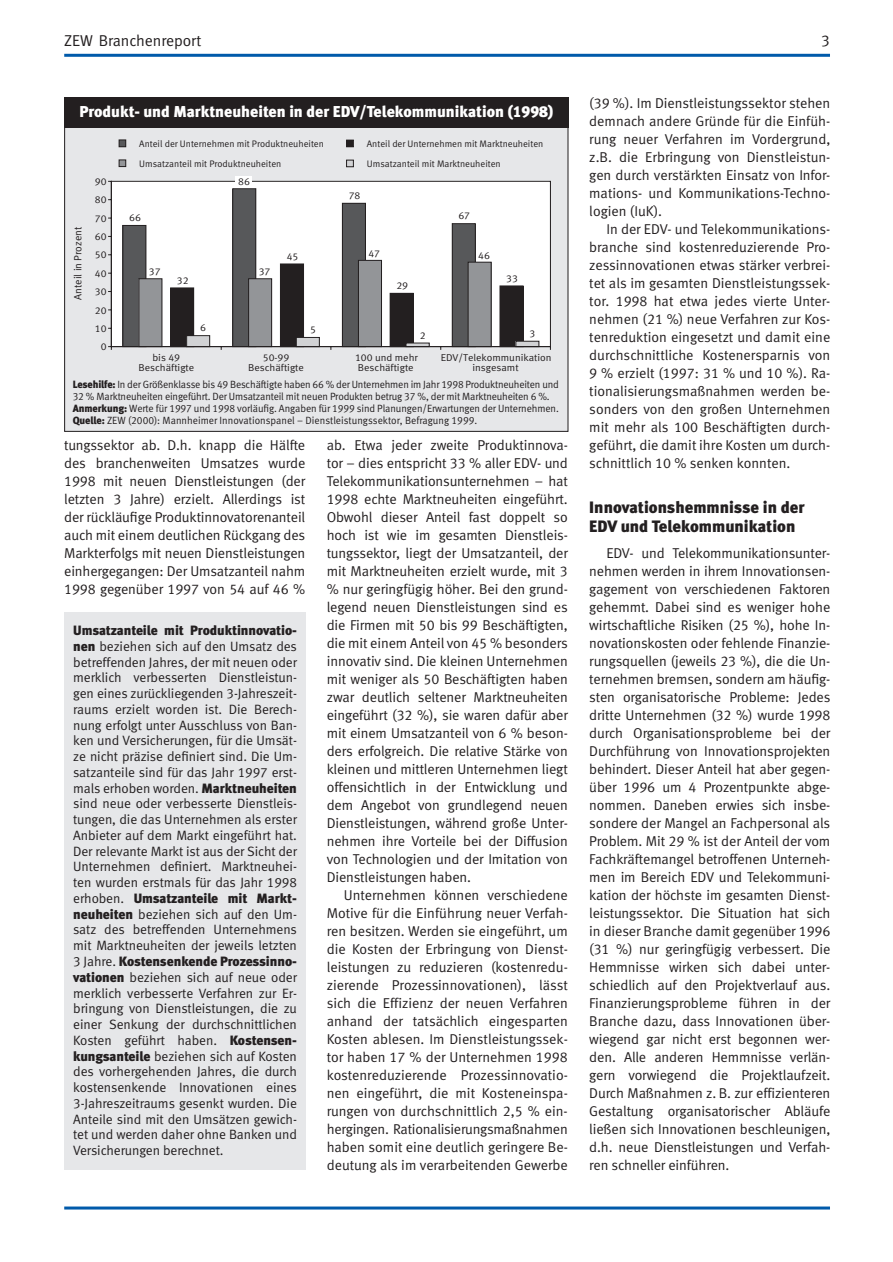
<style>
.page{position:relative;width:893px;height:1262px;background:#fff}
.page>*{position:absolute;margin:0;border:0;box-sizing:border-box;transform-origin:0 0}
.t1{font:16.5px/19.5px "Meta Black LF";color:#231f20}
.t2{font:15.75px "Meta Black LF";color:#fff}
.t3{font:15.75px "Meta Normal LF";letter-spacing:-.005em;color:#231f20}
.t4{font:14.25px/18px "Meta Normal LF";letter-spacing:-.01em;color:#231f20;text-align:justify}
.t5{font:13.5px/15.8px "Meta Normal LF";letter-spacing:-.005em;color:#231f20;text-align:justify}
.t6{font:13.5px "Meta Black LF";letter-spacing:-.005em;color:#231f20}
.t7{font:10.5px/12px "Meta Normal LF";letter-spacing:-.015em;color:#231f20}
.t8{font:10.05px/10.1px "Meta Normal LF";color:#231f20;text-align:center;scale:1.05 1}
.t9{font:9.45px/19.8px "Meta Normal LF";color:#231f20}
.s1{font-family:"Meta Black LF"}
.s2{font-family:"Meta Normal LF"}
</style>
<div class="page">
<hr style="left:64px;top:1206px;width:766px;height:3px;background:#015aaa">
<hr style="left:64px;top:54px;width:766px;height:3px;background:#015aaa">
<div style="left:64px;top:612px;width:242px;height:557px;background:#e6e7e9"></div>
<div style="left:65px;top:112px;width:503px;height:319px;background:#e6e7e9"></div>
<div style="left:64px;top:98px;width:504px;height:30px;background:#231f20"></div>
<svg style="left:108px;top:180px;width:443px;height:170px;background:#c3c3c4"></svg>
<div style="left:235px;top:176px;width:17px;height:10px;background:#fff"></div>
<svg style="left:118px;top:139px;width:9px;height:29px"></svg>
<div style="left:119px;top:160px;width:7px;height:7px;background:#939598"></div>
<div style="left:119px;top:160px;width:7px;height:7px;border:1px solid #231f20"></div>
<svg style="left:346px;top:139px;width:8px;height:29px"></svg>
<div style="left:346px;top:160px;width:7px;height:7px;background:#d1d2d4"></div>
<div style="left:346px;top:160px;width:8px;height:7px;border:1px solid #231f20"></div>
<p class="t3" style="left:64px;top:35px;width:138px">ZEW Branchenreport</p>
<p class="t3" style="left:821px;top:35px;width:10px">3</p>
<p class="t2" style="left:79px;top:107px;width:475px">Produkt- und Marktneuheiten in der EDV/Telekommunikation (1998)</p>
<p class="t7" style="left:73px;top:300px;width:74px;rotate:-90deg">Anteil in Prozent</p>
<p class="t8" style="left:95px;top:177px;width:13px">90</p>
<p class="t8" style="left:95px;top:196px;width:13px">80</p>
<p class="t8" style="left:95px;top:214px;width:13px">70</p>
<p class="t8" style="left:95px;top:233px;width:13px">60</p>
<p class="t8" style="left:95px;top:251px;width:13px">50</p>
<p class="t8" style="left:95px;top:269px;width:13px">40</p>
<p class="t8" style="left:95px;top:288px;width:13px">30</p>
<p class="t8" style="left:95px;top:306px;width:13px">20</p>
<p class="t8" style="left:95px;top:324px;width:13px">10</p>
<p class="t8" style="left:101px;top:343px;width:7px">0</p>
<p class="t9" style="left:139px;top:135px;width:186px">Anteil der Unternehmen mit Produktneuheiten<br>Umsatzanteil mit Produktneuheiten</p>
<p class="t9" style="left:367px;top:134px;width:178px">Anteil der Unternehmen mit Marktneuheiten<br>Umsatzanteil mit Marktneuheiten</p>
<p class="t8" style="left:129px;top:214px;width:13px">66</p>
<p class="t8" style="left:149px;top:268px;width:13px">37</p>
<p class="t8" style="left:177px;top:276px;width:13px">32</p>
<p class="t8" style="left:200px;top:324px;width:7px">6</p>
<p class="t8" style="left:238px;top:178px;width:13px">86</p>
<p class="t8" style="left:259px;top:268px;width:13px">37</p>
<p class="t8" style="left:287px;top:252px;width:13px">45</p>
<p class="t8" style="left:310px;top:326px;width:7px">5</p>
<p class="t8" style="left:349px;top:192px;width:13px">78</p>
<p class="t8" style="left:368px;top:249px;width:13px">47</p>
<p class="t8" style="left:396px;top:282px;width:13px">29</p>
<p class="t8" style="left:420px;top:331px;width:7px">2</p>
<p class="t8" style="left:458px;top:212px;width:13px">67</p>
<p class="t8" style="left:478px;top:251px;width:13px">46</p>
<p class="t8" style="left:506px;top:274px;width:13px">33</p>
<p class="t8" style="left:529px;top:329px;width:7px">3</p>
<p class="t8" style="left:138px;top:353px;width:55px">bis 49<br>Beschäftigte</p>
<p class="t8" style="left:248px;top:353px;width:55px">50-99<br>Beschäftigte</p>
<p class="t8" style="left:355px;top:353px;width:61px;text-align:left">100 und mehr<br>Beschäftigte</p>
<p class="t8" style="left:441px;top:353px;width:107px">EDV/Telekommunikation insgesamt</p>
<p class="t7" style="left:73px;top:380px;width:487px"><span class="s1">Lesehilfe:</span> In der Größenklasse bis 49 Beschäftigte haben 66 % der Unternehmen im Jahr 1998 Produktneuheiten und 32 % Marktneuheiten eingeführt. Der Umsatzanteil mit neuen Produkten betrug 37 %, der mit Marktneuheiten 6 %.<br><span class="s1">Anmerkung:</span> Werte für 1997 und 1998 vorläufig. Angaben für 1999 sind Planungen/Erwartungen der Unternehmen.<br><span class="s1">Quelle:</span> ZEW (2000): Mannheimer Innovationspanel – Dienstleistungssektor, Befragung 1999.</p>
<p class="t4" style="left:64px;top:438px;width:242px">tungssektor ab. D.h. knapp die Hälfte des branchenweiten Umsatzes wurde 1998 mit neuen Dienstleistungen (der letzten 3 Jahre) erzielt. Allerdings ist der rückläufige Produktinnovatorenanteil auch mit einem deutlichen Rückgang des Markterfolgs mit neuen Dienstleistungen einhergegangen: Der Umsatzanteil nahm 1998 gegenüber 1997 von 54 auf 46 %</p>
<p class="t4" style="left:327px;top:438px;width:243px">ab. Etwa jeder zweite Produktinnova&shy;tor – dies entspricht 33 % aller EDV- und Telekommunikationsunternehmen – hat 1998 echte Marktneuheiten eingeführt.<br>Obwohl dieser Anteil fast doppelt so hoch ist wie im gesamten Dienstleis&shy;tungssektor, liegt der Umsatzanteil, der mit Marktneuheiten erzielt wurde, mit 3 % nur geringfügig höher. Bei den grund&shy;legend neuen Dienstleistungen sind es die Firmen mit 50 bis 99 Beschäftigten, die mit einem Anteil von 45 % besonders innovativ sind. Die kleinen Unternehmen mit weniger als 50 Beschäftigten haben zwar deutlich seltener Marktneuheiten eingeführt (32 %), sie waren dafür aber mit einem Umsatzanteil von 6 % beson&shy;ders erfolgreich. Die relative Stärke von kleinen und mittleren Unternehmen liegt offensichtlich in der Entwicklung und dem Angebot von grundlegend neuen Dienstleistungen, während große Unter&shy;nehmen ihre Vorteile bei der Diffusion von Technologien und der Imitation von Dienstleistungen haben.</p>
<p class="t4" style="left:327px;top:888px;width:242px;text-indent:17px">Unternehmen können verschiedene Motive für die Einführung neuer Verfah&shy;ren besitzen. Werden sie eingeführt, um die Kosten der Erbringung von Dienst&shy;leistungen zu reduzieren (kostenredu&shy;zierende Prozessinnovationen), lässt sich die Effizienz der neuen Verfahren anhand der tatsächlich eingesparten Kosten ablesen. Im Dienstleistungssek&shy;tor haben 17 % der Unternehmen 1998 kostenreduzierende Prozessinnovatio&shy;nen eingeführt, die mit Kosteneinspa&shy;rungen von durchschnittlich 2,5 % ein&shy;hergingen. Rationalisierungsmaßnahmen haben somit eine deutlich geringere Be&shy;deutung als im verarbeitenden Gewerbe</p>
<p class="t6" style="left:73px;top:626px;width:225px">Umsatzanteile mit Produktinnovatio-</p>
<p class="t5" style="left:73px;top:639px;width:225px"><span class="s1">nen</span> beziehen sich auf den Umsatz des betreffenden Jahres, der mit neuen oder merklich verbesserten Dienstleistun&shy;gen eines zurückliegenden 3-Jahreszeit&shy;raums erzielt worden ist. Die Berech&shy;nung erfolgt unter Ausschluss von Ban&shy;ken und Versicherungen, für die Umsät&shy;ze nicht präzise definiert sind. Die Um&shy;satzanteile sind für das Jahr 1997 erst&shy;mals erhoben worden. <span class="s1">Marktneuheiten </span>sind neue oder verbesserte Dienstleis&shy;tungen, die das Unternehmen als erster Anbieter auf dem Markt eingeführt hat.<br>Der relevante Markt ist aus der Sicht der Unternehmen definiert. Marktneuhei&shy;ten wurden erstmals für das Jahr 1998</p>
<p class="t6" style="left:73px;top:893px;width:225px"><span class="s2">erhoben.</span> Umsatzanteile mit Markt-</p>
<p class="t5" style="left:73px;top:907px;width:225px"><span class="s1">neuheiten</span> beziehen sich auf den Um&shy;satz des betreffenden Unternehmens mit Marktneuheiten der jeweils letzten</p>
<p class="t6" style="left:73px;top:956px;width:225px"><span class="s2">3 Jahre.</span> Kostensenkende Prozessinno-</p>
<p class="t5" style="left:73px;top:970px;width:225px"><span class="s1">vationen</span> beziehen sich auf neue oder merklich verbesserte Verfahren zur Er&shy;bringung von Dienstleistungen, die zu einer Senkung der durchschnittlichen Kosten geführt haben. <span class="s1">Kostensen&shy;kungsanteile</span> beziehen sich auf Kosten des vorhergehenden Jahres, die durch kostensenkende Innovationen eines 3-Jahreszeitraums gesenkt wurden. Die Anteile sind mit den Umsätzen gewich&shy;tet und werden daher ohne Banken und Versicherungen berechnet.</p>
<p class="t4" style="left:589px;top:96px;width:242px">(39 %). Im Dienstleistungssektor stehen demnach andere Gründe für die Einfüh&shy;rung neuer Verfahren im Vordergrund, z.B. die Erbringung von Dienstleistun&shy;gen durch verstärkten Einsatz von Infor&shy;mations- und Kommunikations-Techno&shy;logien (IuK).</p>
<p class="t4" style="left:589px;top:222px;width:242px;text-indent:17px">In der EDV- und Telekommunikations&shy;branche sind kostenreduzierende Pro&shy;zessinnovationen etwas stärker verbrei&shy;tet als im gesamten Dienstleistungssek&shy;tor. 1998 hat etwa jedes vierte Unter&shy;nehmen (21 %) neue Verfahren zur Kos&shy;tenreduktion eingesetzt und damit eine durchschnittliche Kostenersparnis von 9 % erzielt (1997: 31 % und 10 %). Ra&shy;tionalisierungsmaßnahmen werden be&shy;sonders von den großen Unternehmen mit mehr als 100 Beschäftigten durch&shy;geführt, die damit ihre Kosten um durch&shy;schnittlich 10 % senken konnten.</p>
<p class="t1" style="left:589px;top:499px;width:217px">Innovationshemmnisse in der<br>EDV und Telekommunikation</p>
<p class="t4" style="left:589px;top:546px;width:243px;text-indent:17px">EDV- und Telekommunikationsunter&shy;nehmen werden in ihrem Innovationsen&shy;gagement von verschiedenen Faktoren gehemmt. Dabei sind es weniger hohe wirtschaftliche Risiken (25 %), hohe In&shy;novationskosten oder fehlende Finanzie&shy;rungsquellen (jeweils 23 %), die die Un&shy;ternehmen bremsen, sondern am häufig&shy;sten organisatorische Probleme: Jedes dritte Unternehmen (32 %) wurde 1998 durch Organisationsprobleme bei der Durchführung von Innovationsprojekten behindert. Dieser Anteil hat aber gegen&shy;über 1996 um 4 Prozentpunkte abge&shy;nommen. Daneben erwies sich insbe&shy;sondere der Mangel an Fachpersonal als Problem. Mit 29 % ist der Anteil der vom Fachkräftemangel betroffenen Unterneh&shy;men im Bereich EDV und Telekommuni&shy;kation der höchste im gesamten Dienst&shy;leistungssektor. Die Situation hat sich in dieser Branche damit gegenüber 1996 (31 %) nur geringfügig verbessert. Die Hemmnisse wirken sich dabei unter&shy;schiedlich auf den Projektverlauf aus.<br>Finanzierungsprobleme führen in der Branche dazu, dass Innovationen über&shy;wiegend gar nicht erst begonnen wer&shy;den. Alle anderen Hemmnisse verlän&shy;gern vorwiegend die Projektlaufzeit.<br>Durch Maßnahmen z. B. zur effizienteren Gestaltung organisatorischer Abläufe ließen sich Innovationen beschleunigen, d.h. neue Dienstleistungen und Verfah&shy;ren schneller einführen.</p>
</div>
